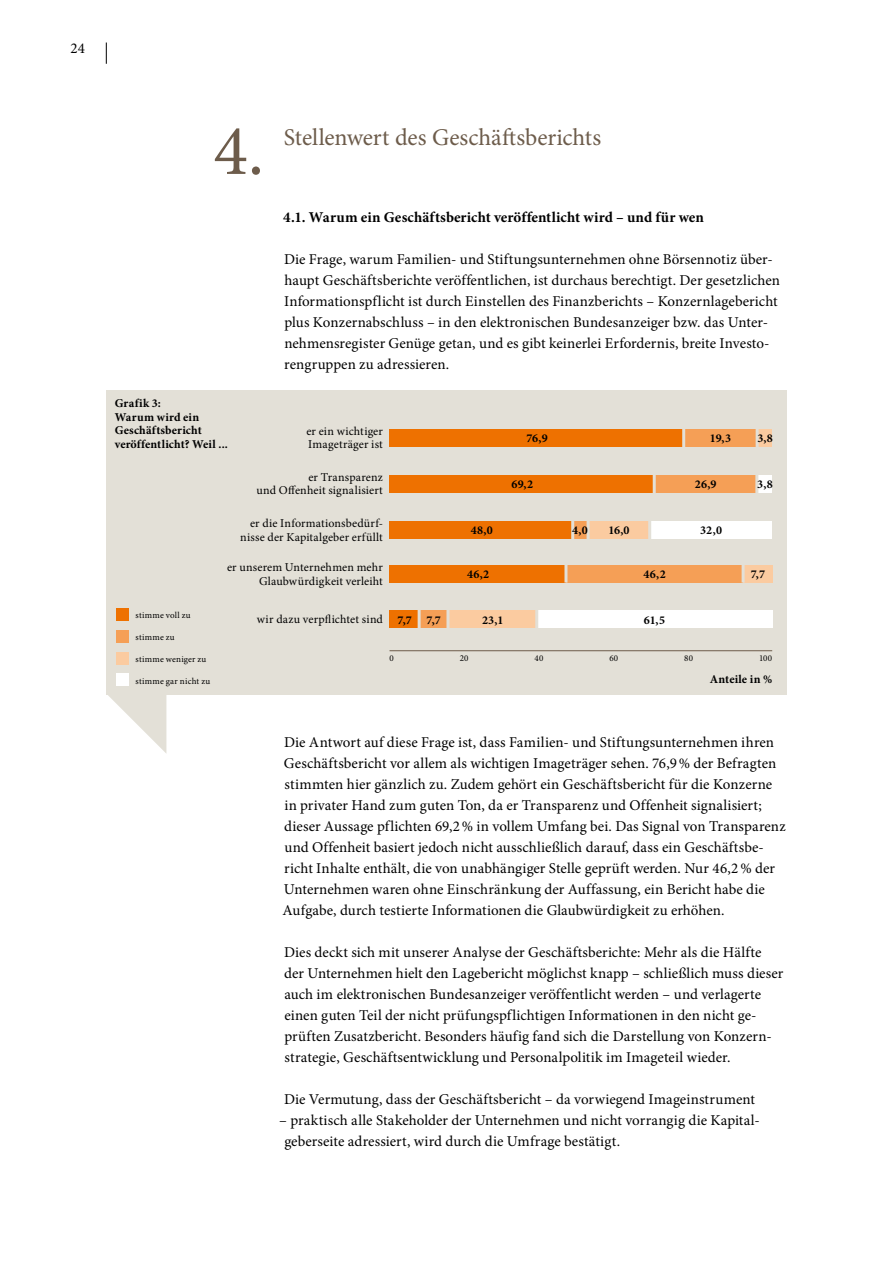
<style>
.page{position:relative;width:893px;height:1263px;background:#fff}
.page>*{position:absolute;margin:0;border:0;box-sizing:border-box;transform-origin:0 0}
.t1{font:72px "Minion Pro";color:#6d5c4b}
.t2{font:24px "Minion Pro";letter-spacing:.005em;color:#6d5c4b}
.t3{font:15px/21px "Minion Pro";letter-spacing:.005em;color:#000}
.t4{font:700 15px "Minion Pro";letter-spacing:.005em;color:#000}
.t5{font:12px/13.5px "Minion Pro";letter-spacing:.015em;color:#000;text-align:right}
.t6{font:700 12px/13.5px "Minion Pro";letter-spacing:.015em;color:#000}
.t7{font:9px "Minion Pro";letter-spacing:.035em;color:#000}
.s1{font-weight:700}
</style>
<div class="page">
<svg style="left:106px;top:43px;width:1px;height:21px"></svg>
<svg style="left:106px;top:694px;width:60px;height:59px"></svg>
<div style="left:106px;top:390px;width:681px;height:304px;background:#e3e0d7"></div>
<div style="left:116px;top:608px;width:13px;height:13px;background:#ee7100"></div>
<div style="left:116px;top:630px;width:13px;height:13px;background:#f59f56"></div>
<div style="left:116px;top:674px;width:13px;height:12px;background:#fff"></div>
<div style="left:116px;top:652px;width:13px;height:12px;background:#fbcba0"></div>
<hr style="left:389px;top:650px;width:383px;height:1px;background:#6d5c4b">
<div style="left:389px;top:565px;width:177px;height:17px;background:#ee7100"></div>
<div style="left:566px;top:565px;width:177px;height:17px;background:#f59f56"></div>
<div style="left:743px;top:565px;width:30px;height:17px;background:#fbcba0"></div>
<hr style="left:564px;top:564px;width:3px;height:19px;background:#e3e0d7">
<hr style="left:742px;top:564px;width:3px;height:19px;background:#e3e0d7">
<div style="left:389px;top:611px;width:30px;height:17px;background:#ee7100"></div>
<div style="left:419px;top:611px;width:29px;height:17px;background:#f59f56"></div>
<div style="left:448px;top:611px;width:89px;height:17px;background:#fbcba0"></div>
<div style="left:537px;top:611px;width:235px;height:17px;background:#fff"></div>
<hr style="left:418px;top:608px;width:3px;height:22px;background:#e3e0d7">
<hr style="left:446px;top:607px;width:3px;height:22px;background:#e3e0d7">
<hr style="left:535px;top:607px;width:3px;height:22px;background:#e3e0d7">
<div style="left:389px;top:430px;width:295px;height:17px;background:#ee7100"></div>
<div style="left:684px;top:430px;width:73px;height:17px;background:#f59f56"></div>
<div style="left:757px;top:430px;width:15px;height:17px;background:#fbcba0"></div>
<hr style="left:682px;top:429px;width:3px;height:18px;background:#e3e0d7">
<hr style="left:756px;top:429px;width:3px;height:18px;background:#e3e0d7">
<div style="left:389px;top:521px;width:184px;height:17px;background:#ee7100"></div>
<svg style="left:574px;top:521px;width:13px;height:17px"></svg>
<div style="left:588px;top:521px;width:62px;height:17px;background:#fbcba0"></div>
<div style="left:650px;top:521px;width:122px;height:17px;background:#fff"></div>
<hr style="left:571px;top:518px;width:3px;height:22px;background:#e3e0d7">
<hr style="left:587px;top:519px;width:3px;height:22px;background:#e3e0d7">
<hr style="left:648px;top:521px;width:3px;height:18px;background:#e3e0d7">
<div style="left:389px;top:475px;width:265px;height:17px;background:#ee7100"></div>
<div style="left:654px;top:475px;width:103px;height:17px;background:#f59f56"></div>
<div style="left:757px;top:475px;width:15px;height:17px;background:#fff"></div>
<hr style="left:653px;top:472px;width:3px;height:23px;background:#e3e0d7">
<hr style="left:755px;top:472px;width:3px;height:23px;background:#e3e0d7">
<p class="t3" style="left:71px;top:38px;width:16px">24</p>
<h1 class="t1" style="left:213px;top:103px;width:52px">4.</h1>
<h2 class="t2" style="left:284px;top:121px;width:319px">Stellenwert des Geschäftsberichts</h2>
<p class="t6" style="left:115px;top:396px;width:115px">Grafik 3:<br>Warum wird ein<br>Geschäftsbericht veröffentlicht? Weil ...</p>
<p class="t4" style="left:283px;top:207px;width:422px">4.1. Warum ein Geschäftsbericht veröffentlicht wird – und für wen</p>
<p class="t3" style="left:284px;top:249px;width:497px">Die Frage, warum Familien- und Stiftungsunternehmen ohne Börsennotiz über&shy;haupt Geschäftsberichte veröffentlichen, ist durchaus berechtigt. Der gesetzlichen Informationspflicht ist durch Einstellen des Finanzberichts – Konzernlagebericht plus Konzernabschluss – in den elektronischen Bundesanzeiger bzw. das Unter&shy;nehmensregister Genüge getan, und es gibt keinerlei Erfordernis, breite Investo&shy;rengruppen zu adressieren.</p>
<p class="t5" style="left:306px;top:424px;width:78px;text-align:left">er ein wichtiger<br>Imageträger ist</p>
<p class="t6" style="left:526px;top:432px;width:23px">76,9</p>
<p class="t6" style="left:710px;top:432px;width:23px">19,3</p>
<p class="t6" style="left:757px;top:432px;width:17px">3,8</p>
<p class="t5" style="left:257px;top:470px;width:128px">er Transparenz<br>und Offenheit signalisiert</p>
<p class="t6" style="left:512px;top:477px;width:23px">69,2</p>
<p class="t6" style="left:695px;top:477px;width:23px">26,9</p>
<p class="t6" style="left:757px;top:477px;width:17px">3,8</p>
<p class="t5" style="left:240px;top:516px;width:144px">er die Informationsbedürf&shy;nisse der Kapitalgeber erfüllt</p>
<p class="t6" style="left:471px;top:523px;width:24px">48,0</p>
<p class="t6" style="left:572px;top:523px;width:17px">4,0</p>
<p class="t6" style="left:608px;top:523px;width:23px">16,0</p>
<p class="t6" style="left:700px;top:523px;width:23px">32,0</p>
<p class="t5" style="left:227px;top:560px;width:157px">er unserem Unternehmen mehr<br>Glaubwürdigkeit verleiht</p>
<p class="t6" style="left:467px;top:567px;width:24px">46,2</p>
<p class="t6" style="left:643px;top:567px;width:24px">46,2</p>
<p class="t6" style="left:751px;top:567px;width:16px">7,7</p>
<p class="t5" style="left:257px;top:612px;width:185px">wir dazu verpflichtet sind <span class="s1">7,7 7,7</span></p>
<p class="t6" style="left:482px;top:613px;width:23px">23,1</p>
<p class="t6" style="left:644px;top:613px;width:23px">61,5</p>
<p class="t7" style="left:136px;top:609px;width:57px">stimme voll zu</p>
<p class="t7" style="left:136px;top:631px;width:41px">stimme zu</p>
<p class="t7" style="left:136px;top:653px;width:72px">stimme weniger zu</p>
<p class="t7" style="left:136px;top:675px;width:76px">stimme gar nicht zu</p>
<p class="t6" style="left:710px;top:673px;width:64px">Anteile in %</p>
<p class="t7" style="left:389px;top:652px;width:6px">0</p>
<p class="t7" style="left:460px;top:652px;width:10px">20</p>
<p class="t7" style="left:534px;top:652px;width:10px">40</p>
<p class="t7" style="left:609px;top:652px;width:10px">60</p>
<p class="t7" style="left:684px;top:652px;width:10px">80</p>
<p class="t7" style="left:759px;top:652px;width:15px">100</p>
<p class="t3" style="left:282px;top:732px;width:505px">Die Antwort auf diese Frage ist, dass Familien- und Stiftungsunternehmen ihren Geschäftsbericht vor allem als wichtigen Imageträger sehen. 76,9% der Befragten stimmten hier gänzlich zu. Zudem gehört ein Geschäftsbericht für die Konzerne in privater Hand zum guten Ton, da er Transparenz und Offenheit signalisiert; dieser Aussage pflichten 69,2% in vollem Umfang bei. Das Signal von Transparenz und Offenheit basiert jedoch nicht ausschließlich darauf, dass ein Geschäftsbe&shy;richt Inhalte enthält, die von unabhängiger Stelle geprüft werden. Nur 46,2% der Unternehmen waren ohne Einschränkung der Auffassung, ein Bericht habe die Aufgabe, durch testierte Informationen die Glaubwürdigkeit zu erhöhen.</p>
<p class="t3" style="left:284px;top:942px;width:501px">Dies deckt sich mit unserer Analyse der Geschäftsberichte: Mehr als die Hälfte der Unternehmen hielt den Lagebericht möglichst knapp – schließlich muss dieser auch im elektronischen Bundesanzeiger veröffentlicht werden – und verlagerte einen guten Teil der nicht prüfungspflichtigen Informationen in den nicht ge&shy;prüften Zusatzbericht. Besonders häufig fand sich die Darstellung von Konzern&shy;strategie, Geschäftsentwicklung und Personalpolitik im Imageteil wieder.</p>
<p class="t3" style="left:284px;top:1089px;width:472px">Die Vermutung, dass der Geschäftsbericht – da vorwiegend Imageinstrument</p>
<p class="t3" style="left:284px;top:1110px;width:477px;text-indent:-5px">– praktisch alle Stakeholder der Unternehmen und nicht vorrangig die Kapital&shy;geberseite adressiert, wird durch die Umfrage bestätigt.</p>
</div>
